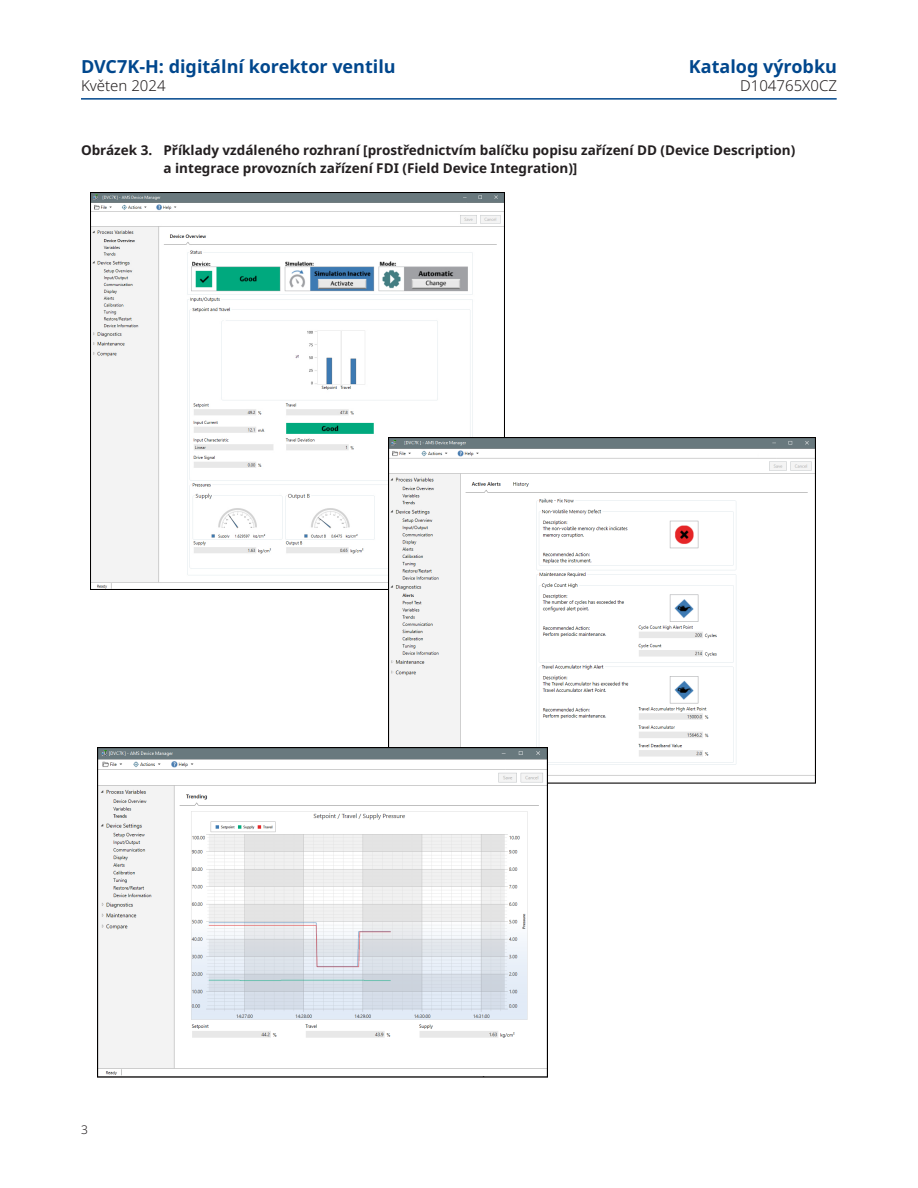
<style>
.page{position:relative;width:918px;height:1188px;background:#fff}
.page>*{position:absolute;margin:0;border:0;box-sizing:border-box;transform-origin:0 0}
.t1{font:700 18px "Noto Sans";color:#01478d}
.t2{font:300 15px "Noto Sans";color:#231f20}
.t3{font:700 13.5px/18px "Noto Sans";color:#231f20}
.t4{font:300 12px "Noto Sans";color:#231f20}
</style>
<div class="page">
<hr style="left:81px;top:98px;width:756px;height:2px;background:#01478d">
<img style="left:91px;top:192px;width:414px;height:398px">
<img style="left:388px;top:437px;width:427px;height:347px">
<img style="left:97px;top:748px;width:450px;height:329px">
<h1 class="t1" style="left:81px;top:57px;width:316px">DVC7K-H: digitální korektor ventilu</h1>
<h1 class="t1" style="left:689px;top:57px;width:150px">Katalog výrobku</h1>
<p class="t2" style="left:81px;top:77px;width:86px">Květen 2024</p>
<p class="t2" style="left:740px;top:77px;width:98px">D104765X0CZ</p>
<p class="t3" style="left:164px;top:142px;width:633px;text-indent:-82px">Obrázek 3. Příklady vzdáleného rozhraní [prostřednictvím balíčku popisu zařízení DD (Device Description) a integrace provozních zařízení FDI (Field Device Integration)]</p>
<p class="t4" style="left:81px;top:1123px;width:8px">3</p>
</div>
